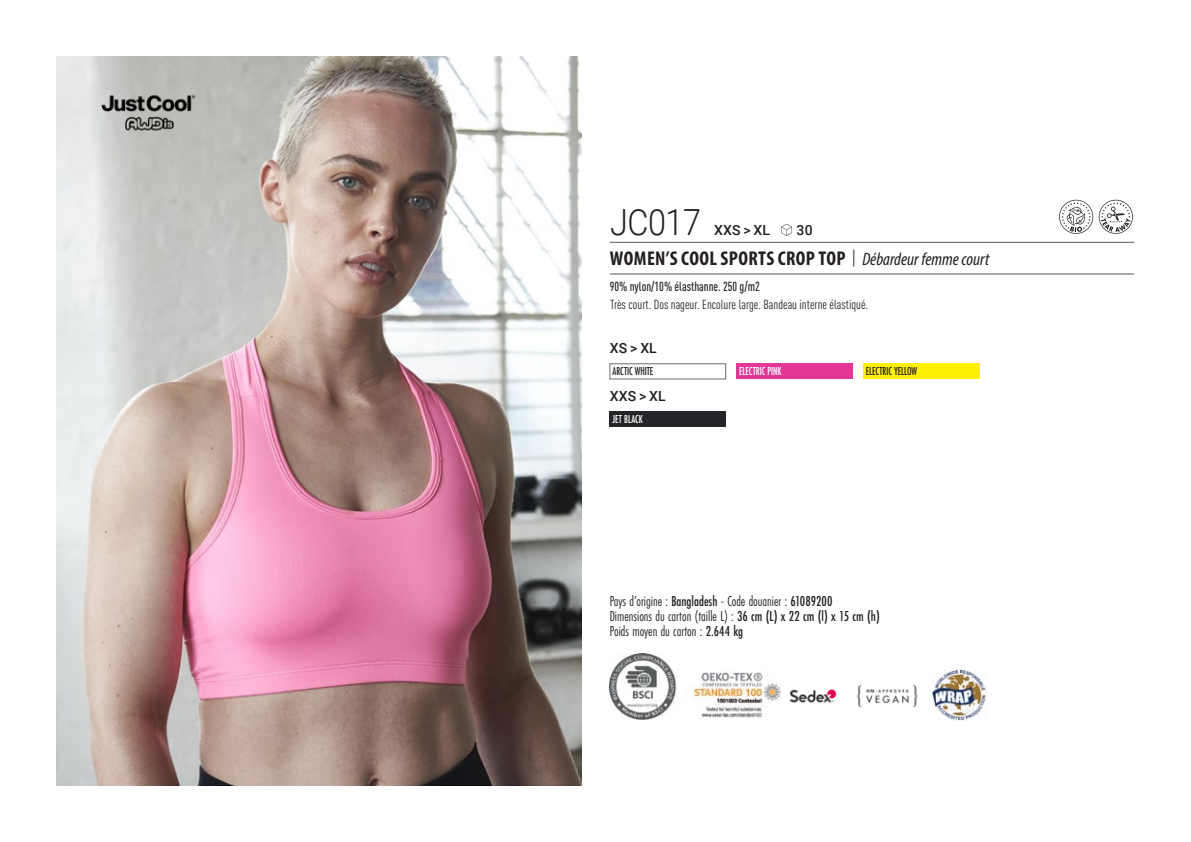
<style>
.page{position:relative;width:1191px;height:842px;background:#fff}
.page>*{position:absolute;margin:0;border:0;box-sizing:border-box;transform-origin:0 0}
.t1{font:300 36px "Roboto";letter-spacing:-.015em;color:#231f20;scale:.9 1}
.t2{font:700 condensed 20px "Myriad Pro";letter-spacing:.02em;color:#231f20}
.t3{font:15px "Futura PT Cond";color:#231f20;scale:.95 1}
.t4{font:500 14px "Roboto";letter-spacing:.005em;color:#231f20}
.t5{font:condensed 13px "DIN Pro";color:#231f20}
.grammage_2020{font:500 condensed 13px "DIN Pro";color:#231f20;scale:.95 1}
.Coloris_nuancier{font:500 12px "Futura PT Cond";letter-spacing:-.01em;color:#231f20;scale:.9 1}
.Coloris_nuancier_bla{font:500 12px "Futura PT Cond";letter-spacing:-.01em;color:#fff;scale:.9 1}
.s1{font-family:"Linotype Shapeshifter";font-weight:400;font-size:16px}
.s2{font-family:"Roboto Condensed";font-weight:300;font-stretch:normal}
.s3{font-family:"Myriad Variable Concept";font-weight:400;font-style:italic;font-stretch:normal;font-size:18px}
.s4{font-weight:500}
</style>
<div class="page">
<img style="left:57px;top:57px;width:524px;height:728px">
<img style="left:79px;top:79px;width:141px;height:68px">
<div style="left:736px;top:364px;width:116px;height:15px;background:#e23796"></div>
<div style="left:863px;top:364px;width:116px;height:15px;background:#fff101"></div>
<div style="left:609px;top:412px;width:117px;height:15px;background:#242528"></div>
<svg style="left:1059px;top:200px;width:73px;height:34px"></svg>
<img style="left:609px;top:654px;width:68px;height:66px">
<img style="left:693px;top:672px;width:87px;height:46px">
<img style="left:789px;top:689px;width:48px;height:14px">
<img style="left:857px;top:684px;width:61px;height:24px">
<img style="left:932px;top:671px;width:54px;height:49px">
<hr style="left:609px;top:242px;width:525px;height:1px;background:#57585a">
<hr style="left:609px;top:274px;width:525px;height:1px;background:#57585a">
<p class="t1" style="left:610px;top:197px;width:102px">JC017</p>
<p class="t4" style="left:714px;top:220px;width:100px">XXS &gt; XL <span class="s1">S</span> 30</p>
<p class="t2" style="left:610px;top:246px;width:381px">WOMEN’S COOL SPORTS CROP TOP <span class="s2">|</span> <span class="s3">Débardeur femme court</span></p>
<p class="grammage_2020" style="left:609px;top:277px;width:160px">90% nylon/10% élasthanne. 250 g/m2</p>
<p class="t5" style="left:610px;top:295px;width:259px">Très court. Dos nageur. Encolure large. Bandeau interne élastiqué.</p>
<p class="t4" style="left:610px;top:338px;width:48px">XS &gt; XL</p>
<p class="Coloris_nuancier" style="left:612px;top:364px;width:47px">ARCTIC WHITE</p>
<p class="Coloris_nuancier_bla" style="left:739px;top:364px;width:49px">ELECTRIC PINK</p>
<p class="Coloris_nuancier" style="left:866px;top:364px;width:59px">ELECTRIC YELLOW</p>
<p class="t4" style="left:610px;top:386px;width:57px">XXS &gt; XL</p>
<p class="Coloris_nuancier_bla" style="left:612px;top:412px;width:35px">JET BLACK</p>
<p class="t3" style="left:609px;top:592px;width:236px">Pays d’origine : <span class="s4">Bangladesh</span> - Code douanier : <span class="s4">61089200</span></p>
<p class="t3" style="left:609px;top:607px;width:286px">Dimensions du carton (taille L) : <span class="s4">36 cm (L) x 22 cm (l) x 15 cm (h)</span></p>
<p class="t3" style="left:609px;top:622px;width:142px">Poids moyen du carton : <span class="s4">2.644 kg</span></p>
</div>
